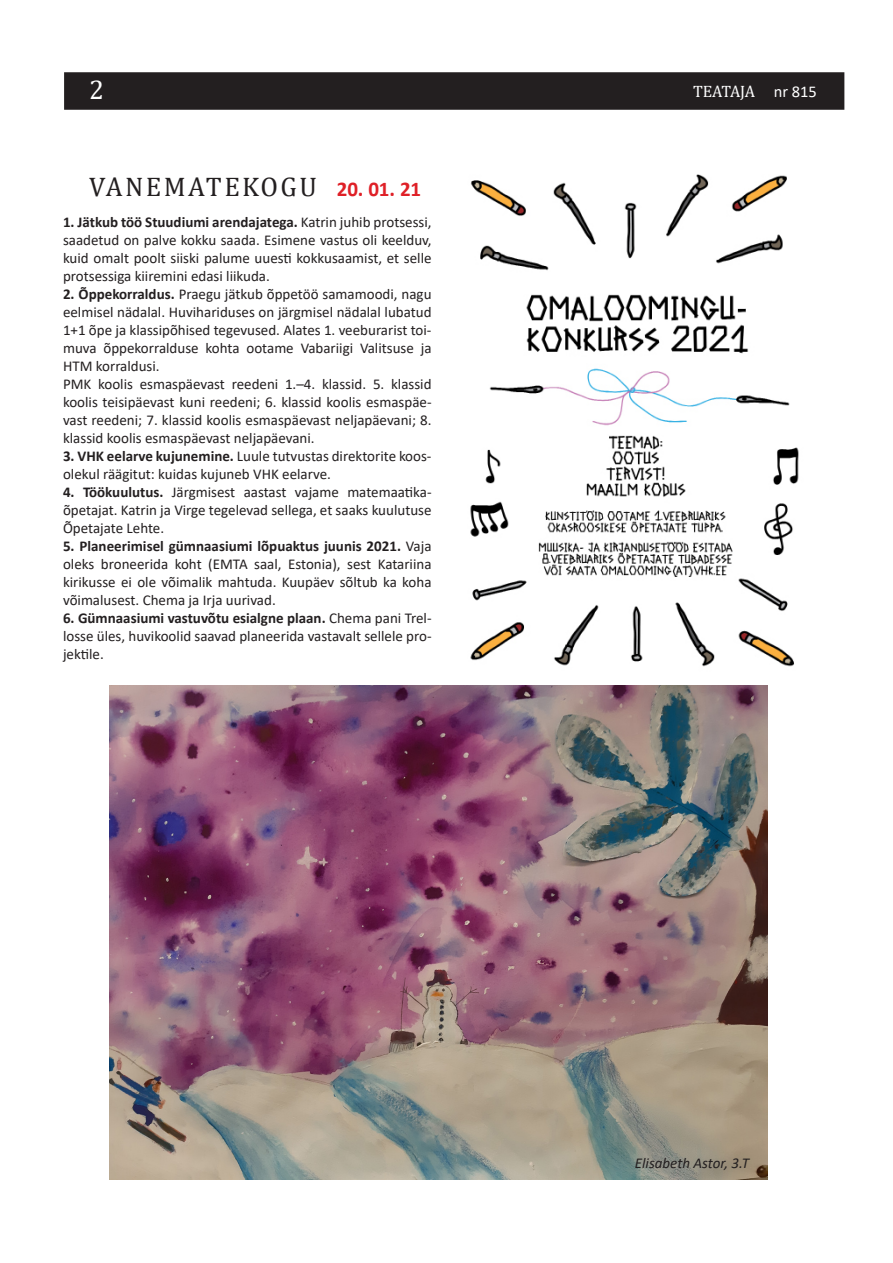
<style>
.page{position:relative;width:893px;height:1263px;background:#fff}
.page>*{position:absolute;margin:0;border:0;box-sizing:border-box;transform-origin:0 0}
.t1{font:27px "Cambria";letter-spacing:.09em;color:#231f20}
.t2{font:27px "Cambria";color:#fff}
.t3{font:700 21px "Calibri";color:#df2027}
.t4{font:16.5px "Cambria";letter-spacing:-.015em;color:#fff}
.t5{font:15px/18px "Calibri";color:#231f20;text-align:justify}
.t6{font:italic 15px "Calibri";color:#231f20}
.s1{font-family:"Calibri"}
.s2{font-weight:700}
</style>
<div class="page">
<div style="left:64px;top:72px;width:780px;height:38px;background:#231f20"></div>
<img style="left:470px;top:174px;width:329px;height:493px">
<img style="left:109px;top:685px;width:659px;height:494px">
<p class="t2" style="left:89px;top:74px;width:16px">2</p>
<p class="t4" style="left:693px;top:82px;width:125px">TEATAJA <span class="s1">nr 815</span></p>
<p class="t1" style="left:89px;top:171px;width:229px">VANEMATEKOGU</p>
<p class="t3" style="left:337px;top:174px;width:86px">20. 01. 21</p>
<p class="t5" style="left:63px;top:212px;width:370px"><span class="s2">1. Jätkub töö Stuudiumi arendajatega.</span> Katrin juhib protsessi, saadetud on palve kokku saada. Esimene vastus oli keelduv, kuid omalt poolt siiski palume uuesti kokkusaamist, et selle protsessiga kiiremini edasi liikuda.</p>
<p class="t5" style="left:63px;top:284px;width:370px"><span class="s2">2. Õppekorraldus.</span> Praegu jätkub õppetöö samamoodi, nagu eelmisel nädalal. Huvihariduses on järgmisel nädalal lubatud 1+1 õpe ja klassipõhised tegevused. Alates 1. veeburarist toi&shy;muva õppekorralduse kohta ootame Vabariigi Valitsuse ja HTM korraldusi.</p>
<p class="t5" style="left:63px;top:374px;width:370px">PMK koolis esmaspäevast reedeni 1.–4. klassid. 5. klassid koolis teisipäevast kuni reedeni; 6. klassid koolis esmaspäe&shy;vast reedeni; 7. klassid koolis esmaspäevast neljapäevani; 8. klassid koolis esmaspäevast neljapäevani.</p>
<p class="t5" style="left:63px;top:446px;width:370px"><span class="s2">3. VHK eelarve kujunemine.</span> Luule tutvustas direktorite koos&shy;olekul räägitut: kuidas kujuneb VHK eelarve.</p>
<p class="t5" style="left:63px;top:482px;width:370px"><span class="s2">4. Töökuulutus.</span> Järgmisest aastast vajame matemaatika&shy;õpetajat. Katrin ja Virge tegelevad sellega, et saaks kuulutuse Õpetajate Lehte.</p>
<p class="t5" style="left:63px;top:536px;width:370px"><span class="s2">5. Planeerimisel gümnaasiumi lõpuaktus juunis 2021.</span> Vaja oleks broneerida koht (EMTA saal, Estonia), sest Katariina kirikusse ei ole võimalik mahtuda. Kuupäev sõltub ka koha võimalusest. Chema ja Irja uurivad.</p>
<p class="t5" style="left:63px;top:608px;width:370px"><span class="s2">6. Gümnaasiumi vastuvõtu esialgne plaan.</span> Chema pani Trel&shy;losse üles, huvikoolid saavad planeerida vastavalt sellele pro&shy;jektile.</p>
<p class="t6" style="left:635px;top:1153px;width:116px">Elisabeth Astor, 3.T</p>
</div>
